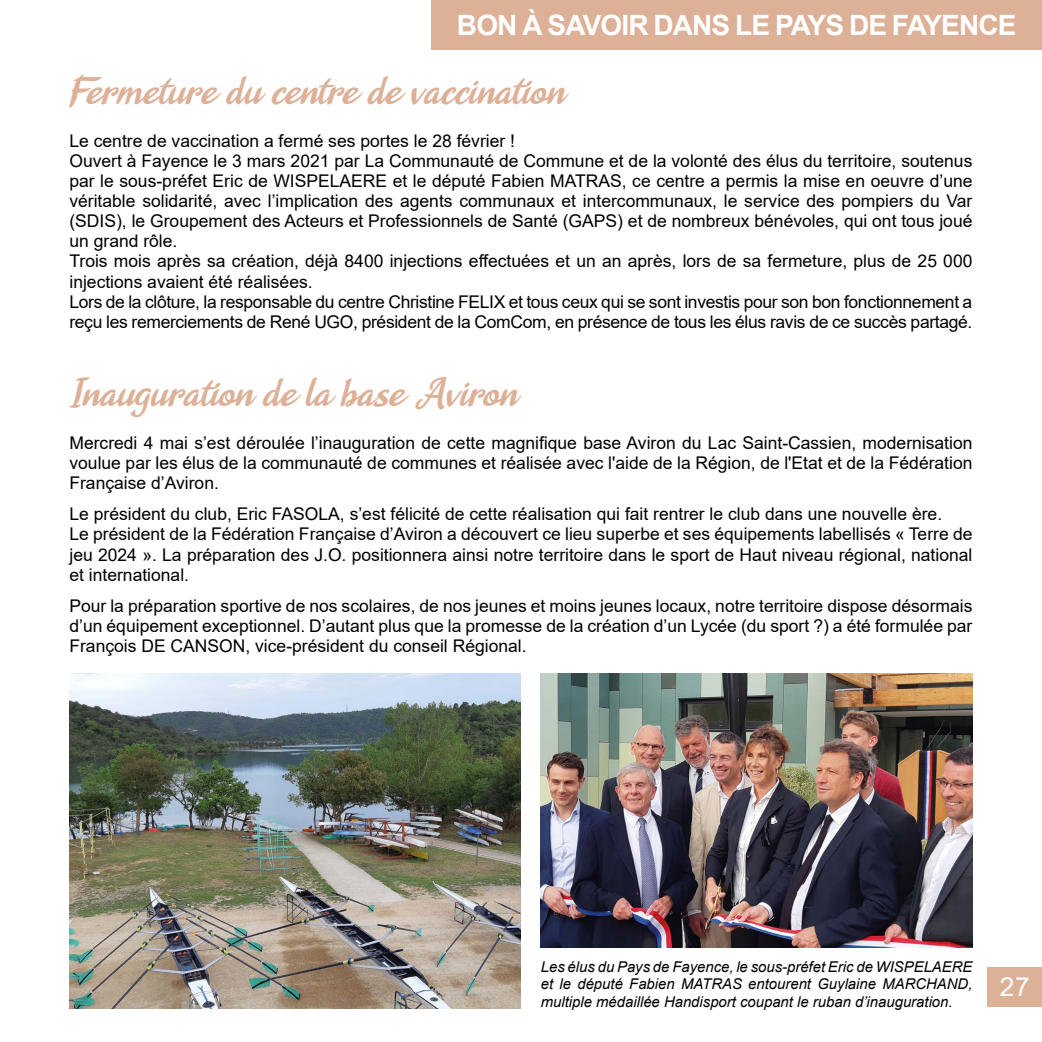
<style>
.page{position:relative;width:1042px;height:1042px;background:#fff}
.page>*{position:absolute;margin:0;border:0;box-sizing:border-box;transform-origin:0 0}
.t1{font:38.5px "Agnesa Kyoto";color:#ddb198}
.t2{font:700 28px "Arial";letter-spacing:-.03em;color:#fff}
.t3{font:26.25px "Arial";color:#fff}
.t4{font:17.5px/20.1px "Arial";color:#000}
.t5{font:italic 14.88px/17.5px "Arial";color:#000;text-align:justify}
</style>
<div class="page">
<div style="left:432px;top:0;width:610px;height:50px;background:#ddb198"></div>
<div style="left:987px;top:967px;width:55px;height:40px;background:#ddb198"></div>
<img style="left:69px;top:674px;width:452px;height:334px">
<img style="left:541px;top:674px;width:431px;height:273px">
<h2 class="t2" style="left:457px;top:6px;width:561px">BON À SAVOIR DANS LE PAYS DE FAYENCE</h2>
<h1 class="t1" style="left:69px;top:74px;width:498px">Fermeture du centre de vaccination</h1>
<p class="t4" style="left:69px;top:130px;width:904px">Le centre de vaccination a fermé ses portes le 28 février !<br>Ouvert à Fayence le 3 mars 2021 par La Communauté de Commune et de la volonté des élus du territoire, soutenus par le sous-préfet Eric de WISPELAERE et le député Fabien MATRAS, ce centre a permis la mise en oeuvre d’une véritable solidarité, avec l’implication des agents communaux et intercommunaux, le service des pompiers du Var (SDIS), le Groupement des Acteurs et Professionnels de Santé (GAPS) et de nombreux bénévoles, qui ont tous joué un grand rôle.<br>Trois mois après sa création, déjà 8400 injections effectuées et un an après, lors de sa fermeture, plus de 25 000 injections avaient été réalisées.<br>Lors de la clôture, la responsable du centre Christine FELIX et tous ceux qui se sont investis pour son bon fonctionnement a reçu les remerciements de René UGO, président de la ComCom, en présence de tous les élus ravis de ce succès partagé.</p>
<h1 class="t1" style="left:69px;top:376px;width:451px">Inauguration de la base Aviron</h1>
<p class="t4" style="left:69px;top:432px;width:904px;text-align:justify">Mercredi 4 mai s’est déroulée l’inauguration de cette magnifique base Aviron du Lac Saint-Cassien, modernisation voulue par les élus de la communauté de communes et réalisée avec l'aide de la Région, de l'Etat et de la Fédération Française d’Aviron.</p>
<p class="t4" style="left:69px;top:504px;width:904px">Le président du club, Eric FASOLA, s’est félicité de cette réalisation qui fait rentrer le club dans une nouvelle ère.<br>Le président de la Fédération Française d’Aviron a découvert ce lieu superbe et ses équipements labellisés « Terre de jeu 2024 ». La préparation des J.O. positionnera ainsi notre territoire dans le sport de Haut niveau régional, national et international.</p>
<p class="t4" style="left:69px;top:596px;width:904px;text-align:justify">Pour la préparation sportive de nos scolaires, de nos jeunes et moins jeunes locaux, notre territoire dispose désormais d’un équipement exceptionnel. D’autant plus que la promesse de la création d’un Lycée (du sport ?) a été formulée par François DE CANSON, vice-président du conseil Régional.</p>
<p class="t5" style="left:541px;top:958px;width:433px">Les élus du Pays de Fayence, le sous-préfet Eric de WISPELAERE et le député Fabien MATRAS entourent Guylaine MARCHAND, multiple médaillée Handisport coupant le ruban d’inauguration.</p>
<h3 class="t3" style="left:999px;top:968px;width:31px">27</h3>
</div>
